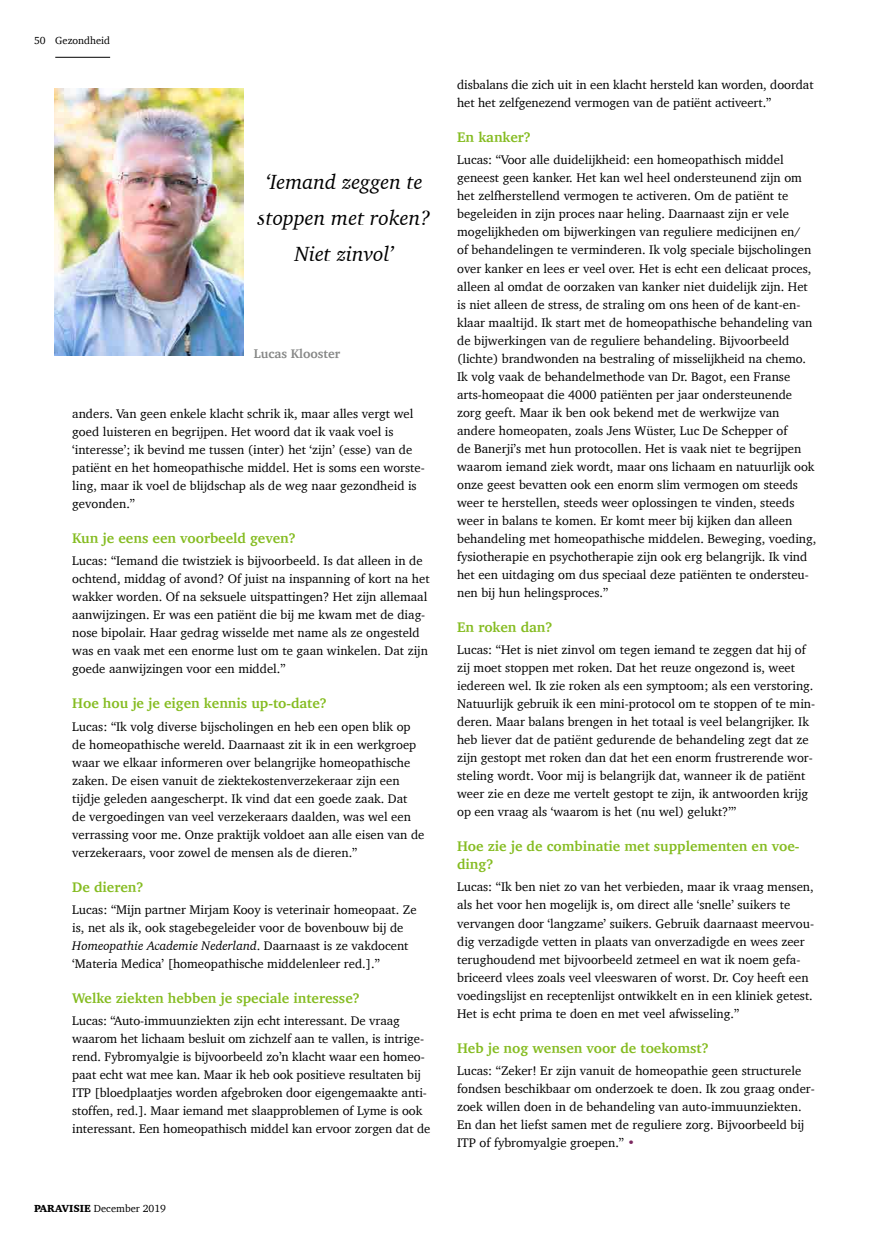
<style>
.page{position:relative;width:893px;height:1234px;background:#fff}
.page>*{position:absolute;margin:0;border:0;box-sizing:border-box;transform-origin:0 0}
.t1{font:italic 21px/36px "Charter";color:#000;text-align:center}
.t2{font:700 14.25px/18px "Charter";color:#85bc21}
.t3{font:12.75px/18px "Charter";color:#000}
.t4{font:700 12.75px "Charter";color:#868786}
.t5{font:10.5px "Charter";color:#000}
.s1{font-style:italic}
.s2{font-weight:900}
.s3{color:#7b285f}
</style>
<div class="page">
<hr style="left:55px;top:57px;width:55px;height:1px;background:#000">
<img style="left:54px;top:89px;width:189px;height:267px">
<p class="t5" style="left:34px;top:32px;width:13px">50</p>
<p class="t5" style="left:55px;top:32px;width:56px">Gezondheid</p>
<h1 class="t1" style="left:258px;top:164px;width:174px">‘Iemand zeggen te stoppen met roken?<br>Niet zinvol’</h1>
<p class="t4" style="left:254px;top:342px;width:88px">Lucas Klooster</p>
<p class="t3" style="left:72px;top:404px;width:354px">anders. Van geen enkele klacht schrik ik, maar alles vergt wel goed luisteren en begrijpen. Het woord dat ik vaak voel is ‘interesse’; ik bevind me tussen (inter) het ‘zijn’ (esse) van de patiënt en het homeopathische middel. Het is soms een worste&shy;ling, maar ik voel de blijdschap als de weg naar gezondheid is gevonden.”</p>
<p class="t2" style="left:72px;top:528px;width:225px">Kun je eens een voorbeeld geven?</p>
<p class="t3" style="left:72px;top:551px;width:359px">Lucas: “Iemand die twistziek is bijvoorbeeld. Is dat alleen in de ochtend, middag of avond? Of juist na inspanning of kort na het wakker worden. Of na seksuele uitspattingen? Het zijn allemaal aanwijzingen. Er was een patiënt die bij me kwam met de diag&shy;nose bipolair. Haar gedrag wisselde met name als ze ongesteld was en vaak met een enorme lust om te gaan winkelen. Dat zijn goede aanwijzingen voor een middel.”</p>
<p class="t2" style="left:72px;top:694px;width:256px">Hoe hou je je eigen kennis up-to-date?</p>
<p class="t3" style="left:72px;top:716px;width:354px">Lucas: “Ik volg diverse bijscholingen en heb een open blik op de homeopathische wereld. Daarnaast zit ik in een werkgroep waar we elkaar informeren over belangrijke homeopathische zaken. De eisen vanuit de ziektekostenverzekeraar zijn een tijdje geleden aangescherpt. Ik vind dat een goede zaak. Dat<br>de vergoedingen van veel verzekeraars daalden, was wel een verrassing voor me. Onze praktijk voldoet aan alle eisen van de verzekeraars, voor zowel de mensen als de dieren.”</p>
<p class="t2" style="left:72px;top:877px;width:73px">De dieren?</p>
<p class="t3" style="left:72px;top:900px;width:346px">Lucas: “Mijn partner Mirjam Kooy is veterinair homeopaat. Ze is, net als ik, ook stagebegeleider voor de bovenbouw bij de <span class="s1">Homeopathie Academie Nederland</span>. Daarnaast is ze vakdocent ‘Materia Medica’ [homeopathische middelenleer red.].”</p>
<p class="t2" style="left:72px;top:988px;width:289px">Welke ziekten hebben je speciale interesse?</p>
<p class="t3" style="left:72px;top:1011px;width:360px">Lucas: “Auto-immuunziekten zijn echt interessant. De vraag waarom het lichaam besluit om zichzelf aan te vallen, is intrige&shy;rend. Fybromyalgie is bijvoorbeeld zo’n klacht waar een homeo&shy;paat echt wat mee kan. Maar ik heb ook positieve resultaten bij ITP [bloedplaatjes worden afgebroken door eigengemaakte anti&shy;stoffen, red.]. Maar iemand met slaapproblemen of Lyme is ook interessant. Een homeopathisch middel kan ervoor zorgen dat de</p>
<p class="t5" style="left:34px;top:1198px;width:134px"><span class="s2">PARAVISIE</span> December 2019</p>
<p class="t3" style="left:457px;top:76px;width:358px">disbalans die zich uit in een klacht hersteld kan worden, doordat het het zelfgenezend vermogen van de patiënt activeert.”</p>
<p class="t2" style="left:457px;top:128px;width:75px">En kanker?</p>
<p class="t3" style="left:457px;top:151px;width:361px">Lucas: “Voor alle duidelijkheid: een homeopathisch middel geneest geen kanker. Het kan wel heel ondersteunend zijn om het zelfherstellend vermogen te activeren. Om de patiënt te begeleiden in zijn proces naar heling. Daarnaast zijn er vele mogelijkheden om bijwerkingen van reguliere medicijnen en/<br>of behandelingen te verminderen. Ik volg speciale bijscholingen over kanker en lees er veel over. Het is echt een delicaat proces, alleen al omdat de oorzaken van kanker niet duidelijk zijn. Het is niet alleen de stress, de straling om ons heen of de kant-en&shy;klaar maaltijd. Ik start met de homeopathische behandeling van de bijwerkingen van de reguliere behandeling. Bijvoorbeeld (lichte) brandwonden na bestraling of misselijkheid na chemo.<br>Ik volg vaak de behandelmethode van Dr. Bagot, een Franse arts-homeopaat die 4000 patiënten per jaar ondersteunende zorg geeft. Maar ik ben ook bekend met de werkwijze van andere homeopaten, zoals Jens Wüster, Luc De Schepper of<br>de Banerji’s met hun protocollen. Het is vaak niet te begrijpen waarom iemand ziek wordt, maar ons lichaam en natuurlijk ook onze geest bevatten ook een enorm slim vermogen om steeds weer te herstellen, steeds weer oplossingen te vinden, steeds weer in balans te komen. Er komt meer bij kijken dan alleen behandeling met homeopathische middelen. Beweging, voeding, fysiotherapie en psychotherapie zijn ook erg belangrijk. Ik vind het een uitdaging om dus speciaal deze patiënten te ondersteu&shy;nen bij hun helingsproces.”</p>
<p class="t2" style="left:457px;top:617px;width:97px">En roken dan?</p>
<p class="t3" style="left:457px;top:640px;width:360px">Lucas: “Het is niet zinvol om tegen iemand te zeggen dat hij of zij moet stoppen met roken. Dat het reuze ongezond is, weet iedereen wel. Ik zie roken als een symptoom; als een verstoring.<br>Natuurlijk gebruik ik een mini-protocol om te stoppen of te min&shy;deren. Maar balans brengen in het totaal is veel belangrijker. Ik heb liever dat de patiënt gedurende de behandeling zegt dat ze zijn gestopt met roken dan dat het een enorm frustrerende wor&shy;steling wordt. Voor mij is belangrijk dat, wanneer ik de patiënt weer zie en deze me vertelt gestopt te zijn, ik antwoorden krijg op een vraag als ‘waarom is het (nu wel) gelukt?’”</p>
<p class="t2" style="left:457px;top:836px;width:344px">Hoe zie je de combinatie met supplementen en voe&shy;ding?</p>
<p class="t3" style="left:457px;top:877px;width:358px">Lucas: “Ik ben niet zo van het verbieden, maar ik vraag mensen, als het voor hen mogelijk is, om direct alle ‘snelle’ suikers te vervangen door ‘langzame’ suikers. Gebruik daarnaast meervou&shy;dig verzadigde vetten in plaats van onverzadigde en wees zeer terughoudend met bijvoorbeeld zetmeel en wat ik noem gefa&shy;briceerd vlees zoals veel vleeswaren of worst. Dr. Coy heeft een voedingslijst en receptenlijst ontwikkelt en in een kliniek getest.<br>Het is echt prima te doen en met veel afwisseling.”</p>
<p class="t2" style="left:457px;top:1038px;width:253px">Heb je nog wensen voor de toekomst?</p>
<p class="t3" style="left:457px;top:1061px;width:359px">Lucas: “Zeker! Er zijn vanuit de homeopathie geen structurele fondsen beschikbaar om onderzoek te doen. Ik zou graag onder&shy;zoek willen doen in de behandeling van auto-immuunziekten.<br>En dan het liefst samen met de reguliere zorg. Bijvoorbeeld bij ITP of fybromyalgie groepen.” <span class="s3">•</span></p>
</div>
